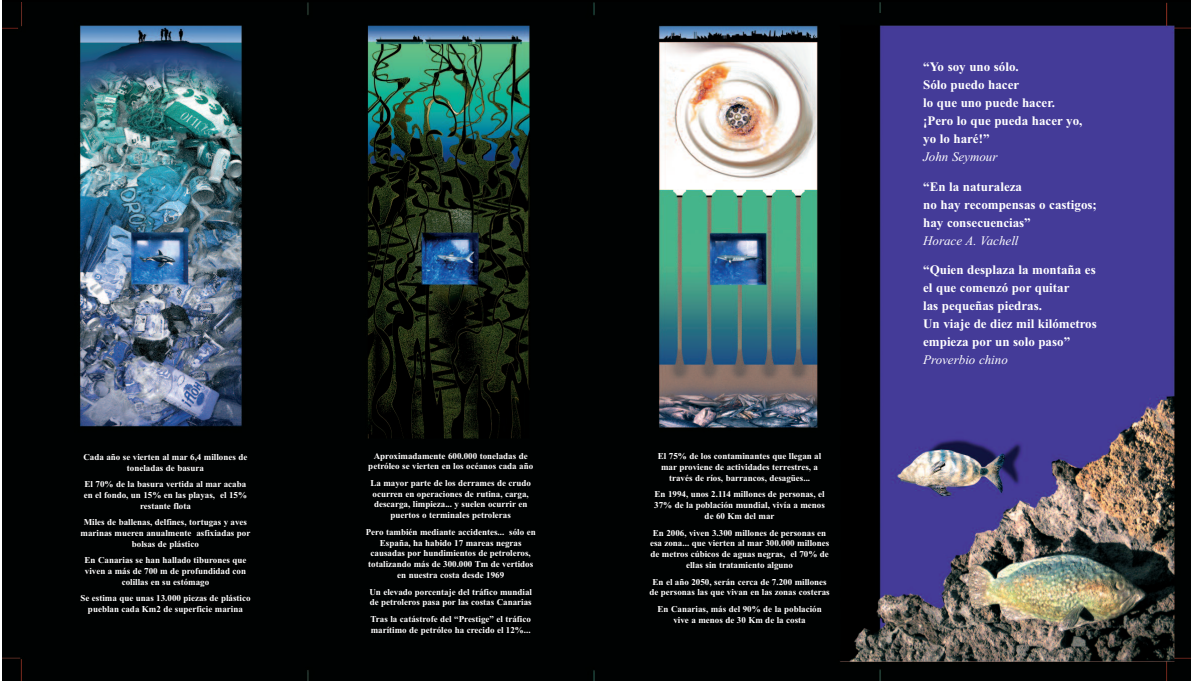
<style>
.page{position:relative;width:1191px;height:681px;background:#fff}
.page>*{position:absolute;margin:0;border:0;box-sizing:border-box;transform-origin:0 0}
.t1{font:700 13px/18px "Times New Roman";color:#fff}
.t2{font:italic 13px "Times New Roman";color:#fff}
.t3{font:700 9px/10.8px "Times New Roman";color:#fff;text-align:center}
</style>
<div class="page">
<img style="left:2px;top:2px;width:1189px;height:678px">
<p class="t3" style="left:83px;top:451px;width:165px">Cada año se vierten al mar 6,4 millones de toneladas de basura</p>
<p class="t3" style="left:84px;top:478px;width:165px">El 70% de la basura vertida al mar acaba en el fondo, un 15% en las playas, el 15% restante flota</p>
<p class="t3" style="left:81px;top:516px;width:171px">Miles de ballenas, delfines, tortugas y aves marinas mueren anualmente asfixiadas por bolsas de plástico</p>
<p class="t3" style="left:85px;top:554px;width:163px">En Canarias se han hallado tiburones que viven a más de 700 m de profundidad con colillas en su estómago</p>
<p class="t3" style="left:80px;top:592px;width:172px">Se estima que unas 13.000 piezas de plástico pueblan cada Km2 de superficie marina</p>
<p class="t3" style="left:368px;top:450px;width:166px">Aproximadamente 600.000 toneladas de petróleo se vierten en los océanos cada año</p>
<p class="t3" style="left:370px;top:477px;width:162px">La mayor parte de los derrames de crudo ocurren en operaciones de rutina, carga, descarga, limpieza... y suelen ocurrir en puertos o terminales petroleras</p>
<p class="t3" style="left:366px;top:526px;width:171px">Pero también mediante accidentes... sólo en España, ha habido 17 mareas negras causadas por hundimientos de petroleros, totalizando más de 300.000 Tm de vertidos en nuestra costa desde 1969</p>
<p class="t3" style="left:369px;top:585px;width:164px;text-align:left">Un elevado porcentaje del tráfico mundial de petroleros pasa por las costas Canarias</p>
<p class="t3" style="left:370px;top:613px;width:162px;text-align:left">Tras la catástrofe del “Prestige” el tráfico marítimo de petróleo ha crecido el 12%...</p>
<p class="t3" style="left:658px;top:450px;width:165px">El 75% de los contaminantes que llegan al mar proviene de actividades terrestres, a través de ríos, barrancos, desagües...</p>
<p class="t3" style="left:654px;top:488px;width:172px">En 1994, unos 2.114 millones de personas, el<br>37% de la población mundial, vivía a menos de 60 Km del mar</p>
<p class="t3" style="left:650px;top:527px;width:181px">En 2006, viven 3.300 millones de personas en esa zona... que vierten al mar 300.000 millones de metros cúbicos de aguas negras, el 70% de ellas sin tratamiento alguno</p>
<p class="t3" style="left:649px;top:575px;width:182px">En el año 2050, serán cerca de 7.200 millones de personas las que vivan en las zonas costeras</p>
<p class="t3" style="left:657px;top:603px;width:166px">En Canarias, más del 90% de la población vive a menos de 30 Km de la costa</p>
<h1 class="t1" style="left:923px;top:58px;width:161px">“Yo soy uno sólo.<br>Sólo puedo hacer<br>lo que uno puede hacer. ¡Pero lo que pueda hacer yo, yo lo haré!”</h1>
<h1 class="t2" style="left:923px;top:149px;width:76px">John Seymour</h1>
<h1 class="t1" style="left:923px;top:177px;width:175px">“En la naturaleza<br>no hay recompensas o castigos; hay consecuencias”</h1>
<h1 class="t2" style="left:923px;top:233px;width:97px">Horace A. Vachell</h1>
<h1 class="t1" style="left:923px;top:260px;width:175px">“Quien desplaza la montaña es el que comenzó por quitar<br>las pequeñas piedras.<br>Un viaje de diez mil kilómetros empieza por un solo paso”</h1>
<h1 class="t2" style="left:923px;top:352px;width:86px">Proverbio chino</h1>
</div>
